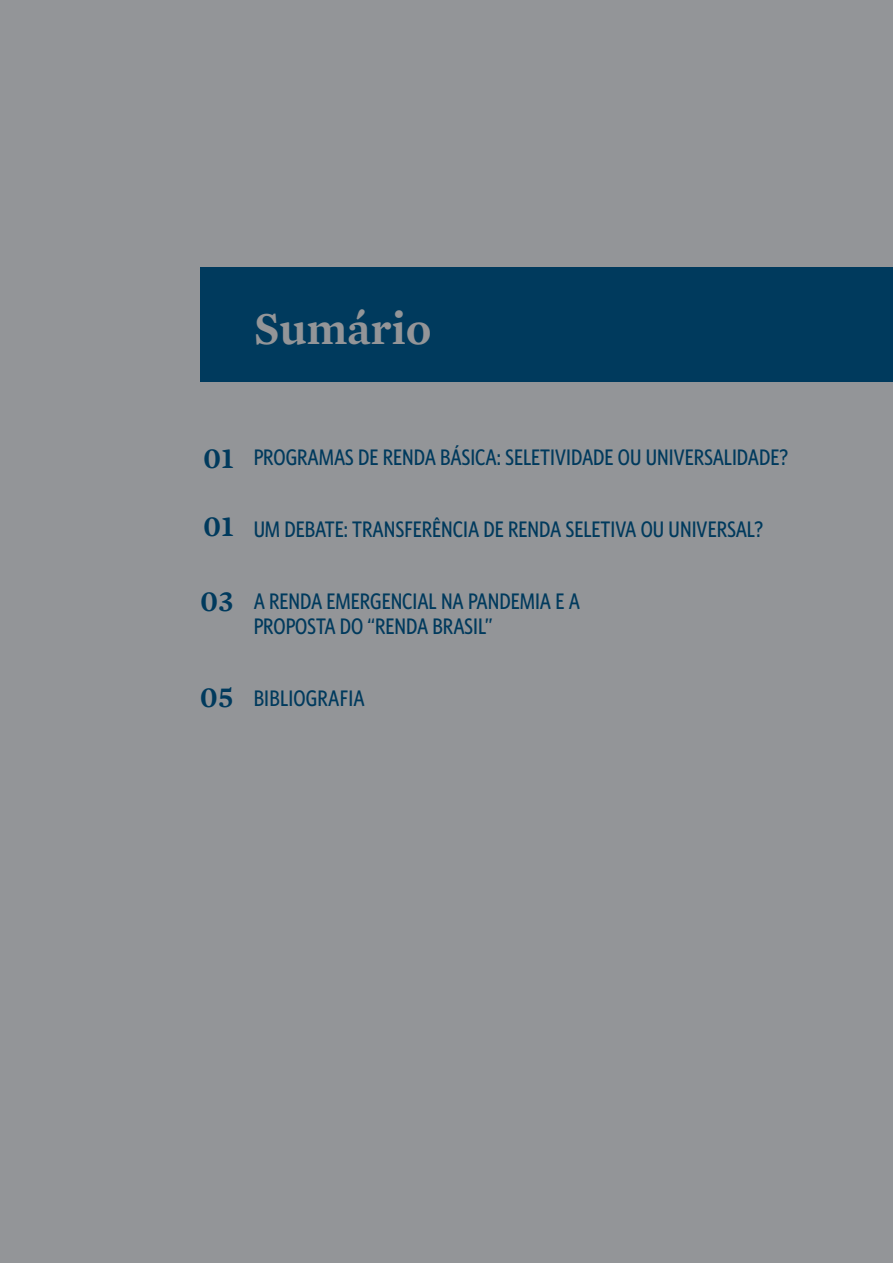
<style>
.page{position:relative;width:893px;height:1263px;background:#939598}
.page>*{position:absolute;margin:0;border:0;box-sizing:border-box;transform-origin:0 0}
.t1{font:600 46.5px "Mercury Text G1";color:#939598}
.t2{font:600 30px "Mercury Text G1";letter-spacing:.01em;color:#003a5d}
.t3{font:500 22.5px/25.5px "Whitney Condensed";color:#003a5d}
</style>
<div class="page">
<div style="left:200px;top:268px;width:692px;height:114px;background:#003a5d"></div>
<h1 class="t1" style="left:254px;top:293px;width:179px">Sumário</h1>
<h2 class="t2" style="left:204px;top:436px;width:32px">01</h2>
<h2 class="t2" style="left:204px;top:504px;width:32px">01</h2>
<p class="t3" style="left:254px;top:444px;width:536px">PROGRAMAS DE RENDA BÁSICA: SELETIVIDADE OU UNIVERSALIDADE?</p>
<p class="t3" style="left:254px;top:516px;width:511px">UM DEBATE: TRANSFERÊNCIA DE RENDA SELETIVA OU UNIVERSAL?</p>
<h2 class="t2" style="left:201px;top:578px;width:35px">03</h2>
<h2 class="t2" style="left:200px;top:675px;width:35px">05</h2>
<p class="t3" style="left:254px;top:587px;width:328px">A RENDA EMERGENCIAL NA PANDEMIA E A<br>PROPOSTA DO “RENDA BRASIL”</p>
<p class="t3" style="left:254px;top:685px;width:112px">BIBLIOGRAFIA</p>
</div>
